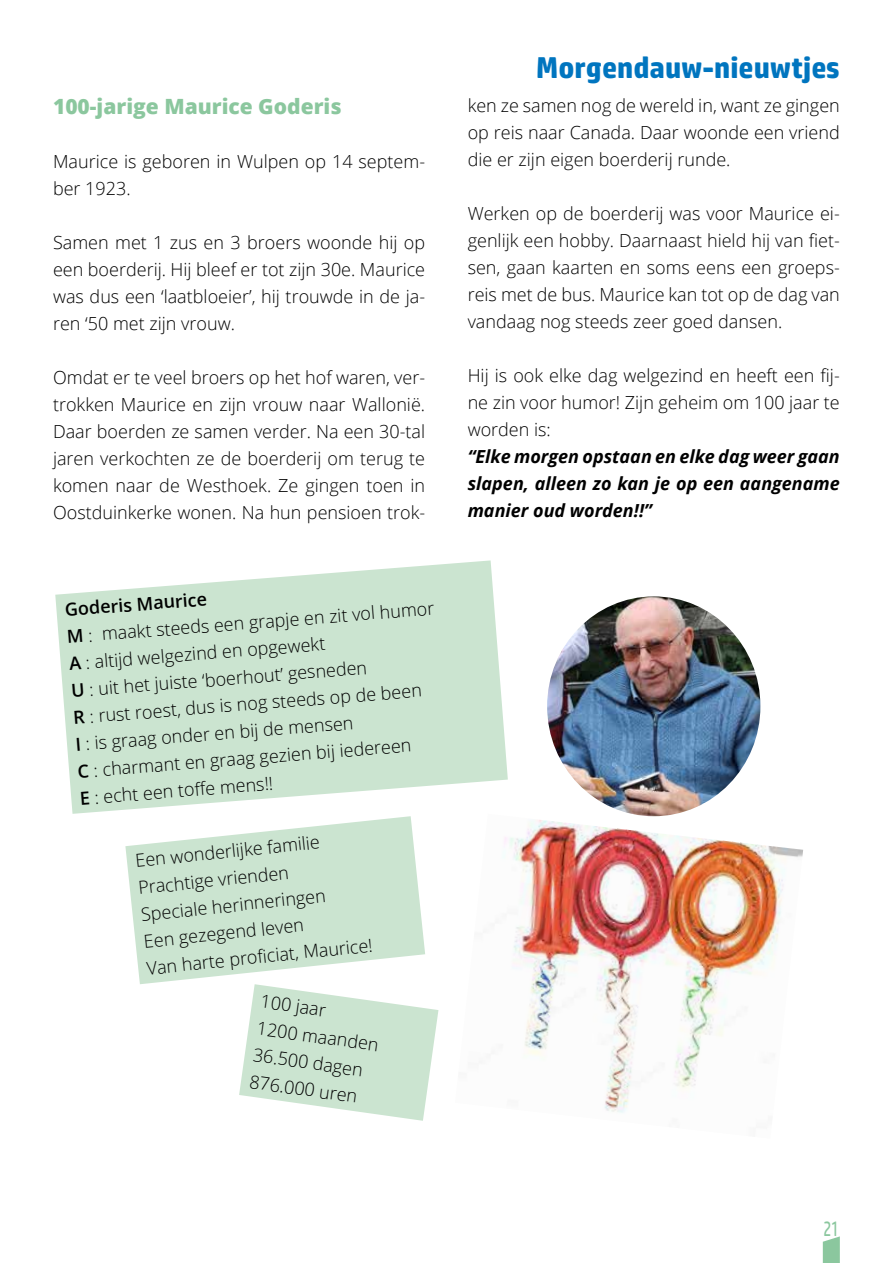
<style>
.page{position:relative;width:893px;height:1263px;background:#fff}
.page>*{position:absolute;margin:0;border:0;box-sizing:border-box;transform-origin:0 0}
.t1{font:700 30px "HP Simplified";color:#0075bf}
.t2{font:800 21px "Open Sans";color:#8bc79e}
.t3{font:21px "HP Simplified";color:#8bc79e;scale:.7 1}
.t4{font:300 18px/27px "Open Sans";color:#000}
.t5{font:italic 700 18px/27px "Open Sans";color:#000;text-align:justify}
.s1{font-weight:600}
</style>
<div class="page">
<svg style="left:125px;top:816px;width:300px;height:168px;fill:#cbe4d0"></svg>
<img style="left:503px;top:816px;width:300px;height:297px">
<svg style="left:55px;top:560px;width:453px;height:254px;fill:#cbe4d0"></svg>
<svg style="left:239px;top:984px;width:199px;height:137px"></svg>
<img style="left:547px;top:596px;width:213px;height:220px">
<svg style="left:823px;top:1236px;width:17px;height:27px"></svg>
<p class="t2" style="left:53px;top:90px;width:290px">100-jarige Maurice Goderis</p>
<p class="t4" style="left:53px;top:147px;width:374px">Maurice is geboren in Wulpen op 14 septem&shy;ber 1923.</p>
<p class="t4" style="left:53px;top:228px;width:374px;text-align:justify">Samen met 1 zus en 3 broers woonde hij op een boerderij. Hij bleef er tot zijn 30e. Maurice was dus een ‘laatbloeier’, hij trouwde in de ja&shy;ren ‘50 met zijn vrouw.</p>
<p class="t4" style="left:53px;top:363px;width:374px;text-align:justify">Omdat er te veel broers op het hof waren, ver&shy;trokken Maurice en zijn vrouw naar Wallonië.<br>Daar boerden ze samen verder. Na een 30-tal jaren verkochten ze de boerderij om terug te komen naar de Westhoek. Ze gingen toen in Oostduinkerke wonen. Na hun pensioen trok-</p>
<p class="t4" style="left:64px;top:596px;width:370px;line-height:25.8px;rotate:-4deg"><span class="s1">Goderis Maurice<br>M</span> : maakt steeds een grapje en zit vol humor</p>
<p class="t4" style="left:68px;top:649px;width:351px;rotate:-4deg"><span class="s1">A</span> : altijd welgezind en opgewekt<br><span class="s1">U</span> : uit het juiste ‘boerhout’ gesneden<br><span class="s1">R</span> : rust roest, dus is nog steeds op de been <span class="s1">I</span> : is graag onder en bij de mensen<br><span class="s1">C</span> : charmant en graag gezien bij iedereen<br><span class="s1">E</span> : echt een toffe mens!!</p>
<p class="t4" style="left:134px;top:847px;width:228px;rotate:-6deg">Een wonderlijke familie<br>Prachtige vrienden<br>Speciale herinneringen<br>Een gezegend leven<br>Van harte proficiat, Maurice!</p>
<p class="t4" style="left:263px;top:987px;width:124px;rotate:8deg">100 jaar<br>1200 maanden<br>36.500 dagen<br>876.000 uren</p>
<h1 class="t1" style="left:536px;top:49px;width:305px">Morgendauw-nieuwtjes</h1>
<p class="t4" style="left:468px;top:91px;width:374px;text-align:justify">ken ze samen nog de wereld in, want ze gingen op reis naar Canada. Daar woonde een vriend die er zijn eigen boerderij runde.</p>
<p class="t4" style="left:468px;top:199px;width:374px;text-align:justify">Werken op de boerderij was voor Maurice ei&shy;genlijk een hobby. Daarnaast hield hij van fiet&shy;sen, gaan kaarten en soms eens een groeps&shy;reis met de bus. Maurice kan tot op de dag van vandaag nog steeds zeer goed dansen.</p>
<p class="t4" style="left:468px;top:361px;width:374px;text-align:justify">Hij is ook elke dag welgezind en heeft een fij&shy;ne zin voor humor! Zijn geheim om 100 jaar te worden is:</p>
<p class="t5" style="left:468px;top:442px;width:374px">“Elke morgen opstaan en elke dag weer gaan slapen, alleen zo kan je op een aangename manier oud worden!!”</p>
<p class="t3" style="left:823px;top:1217px;width:24px">21</p>
</div>
